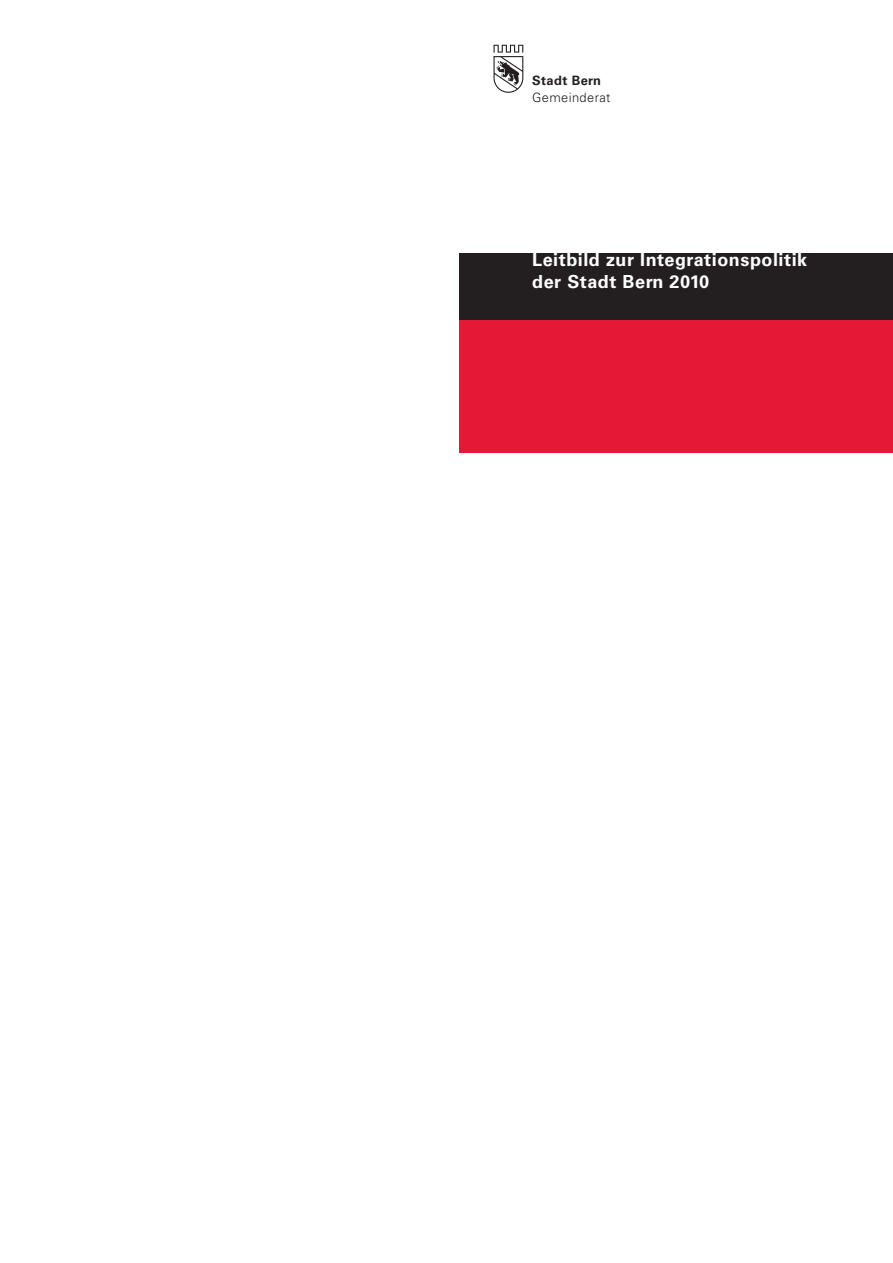
<style>
.page{position:relative;width:893px;height:1263px;background:#fff}
.page>*{position:absolute;margin:0;border:0;box-sizing:border-box;transform-origin:0 0}
.t1{font:700 18px/22px "Univers LT Std";letter-spacing:.03em;color:#fff}
.t2{font:300 12.9px "Univers LT Std";letter-spacing:.03em;color:#231f20}
.t3{font:700 12.9px "Univers LT Std";letter-spacing:.03em;color:#231f20}
</style>
<div class="page">
<div style="left:459px;top:319px;width:434px;height:134px;background:#e51836"></div>
<div style="left:459px;top:253px;width:434px;height:66px;background:#231f20"></div>
<svg style="left:493px;top:45px;width:30px;height:48px"></svg>
<p class="t3" style="left:532px;top:73px;width:70px">Stadt Bern</p>
<p class="t2" style="left:532px;top:89px;width:80px">Gemeinderat</p>
<p class="t1" style="left:532px;top:249px;width:277px">Leitbild zur Integrationspolitik der Stadt Bern 2010</p>
</div>
